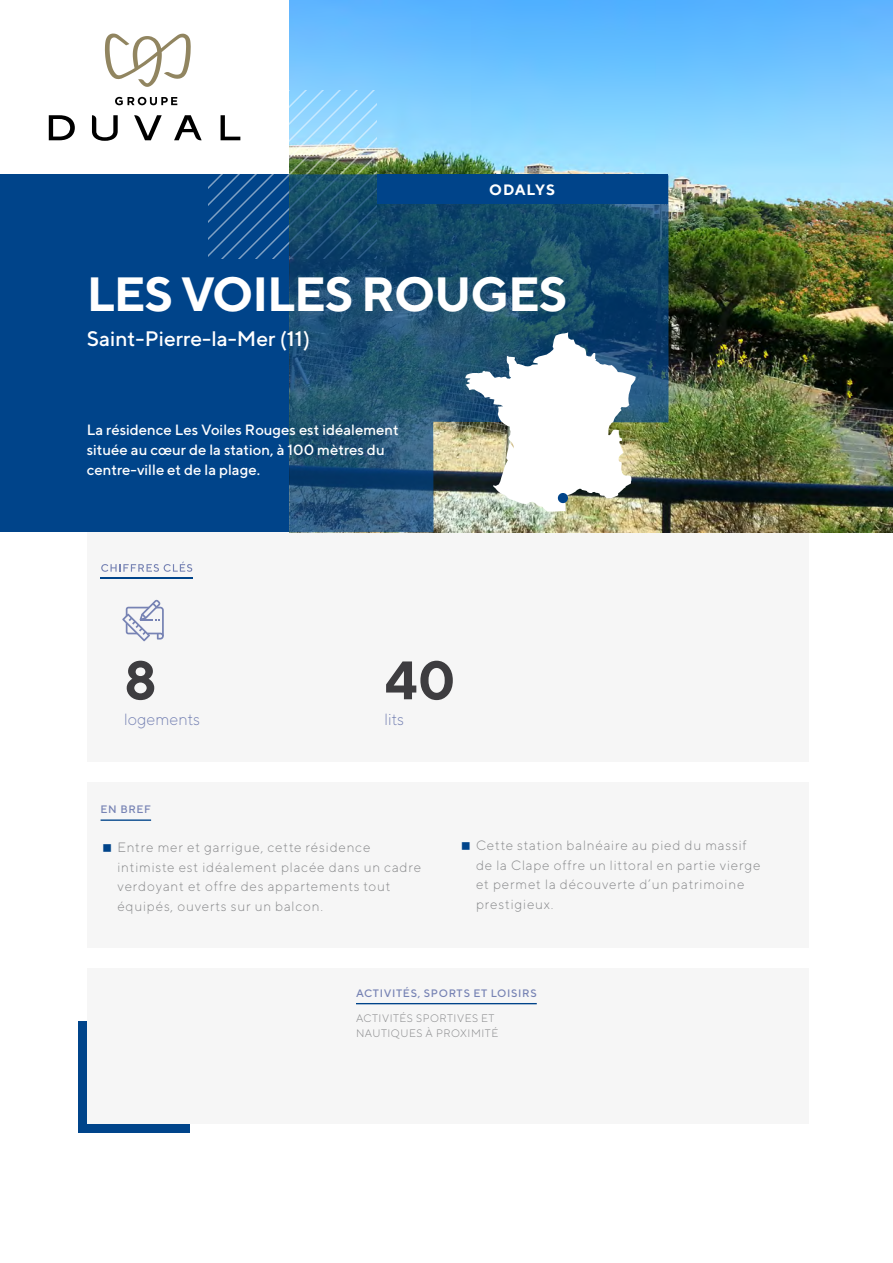
<style>
.page{position:relative;width:893px;height:1263px;background:#fff}
.page>*{position:absolute;margin:0;border:0;box-sizing:border-box;transform-origin:0 0}
.t1{font:700 54px "TT Norms";color:#3e3d40}
.t2{font:700 48px "TT Norms";letter-spacing:-.025em;color:#fff}
.t3{font:500 21px "TT Norms";color:#fff}
.t4{font:300 16.2px "TT Norms";color:#7783b4}
.t5{font:700 15px "TT Norms";letter-spacing:.06em;color:#fff}
.t6{font:500 14.85px/19.8px "TT Norms";color:#fff}
.t7{font:300 13.5px/19.5px "TT Norms";letter-spacing:.06em;color:#87888a}
.t8{font:300 10.8px/14.9px "TT Norms";letter-spacing:.05em;color:#87888a}
.t9{font:500 10.8px "TT Norms";letter-spacing:.06em;color:#7783b4}
</style>
<div class="page">
<div style="left:87px;top:532px;width:721px;height:230px;background:#f6f6f6"></div>
<hr style="left:101px;top:578px;width:92px;height:1px;background:#00448a">
<svg style="left:101px;top:562px;width:91px;height:10px"></svg>
<svg style="left:122px;top:600px;width:42px;height:41px"></svg>
<div style="left:0;top:174px;width:289px;height:358px;background:#00448a"></div>
<img style="left:289px;top:0;width:604px;height:532px">
<div style="left:87px;top:782px;width:721px;height:166px;background:#f6f6f6"></div>
<hr style="left:101px;top:819px;width:50px;height:2px;background:#00448a">
<svg style="left:289px;top:204px;width:379px;height:328px;background:#2b5871"></svg>
<div style="left:377px;top:174px;width:291px;height:30px;background:#00448a"></div>
<img style="left:465px;top:332px;width:171px;height:180px">
<div style="left:559px;top:494px;width:8px;height:8px;background:#00448a;border-radius:50%"></div>
<div style="left:558px;top:493px;width:10px;height:10px;border:2px solid #00448a;border-radius:50%"></div>
<div style="left:79px;top:1021px;width:111px;height:111px;background:#00448a"></div>
<div style="left:87px;top:968px;width:721px;height:156px;background:#f6f6f6"></div>
<hr style="left:356px;top:1003px;width:181px;height:1px;background:#00448a">
<svg style="left:49px;top:115px;width:26px;height:25px"></svg>
<svg style="left:92px;top:115px;width:26px;height:26px"></svg>
<svg style="left:134px;top:115px;width:28px;height:25px"></svg>
<svg style="left:174px;top:115px;width:28px;height:25px"></svg>
<svg style="left:209px;top:90px;width:168px;height:168px"></svg>
<svg style="left:105px;top:33px;width:86px;height:54px"></svg>
<svg style="left:115px;top:97px;width:62px;height:8px"></svg>
<p class="t5" style="left:489px;top:180px;width:67px">ODALYS</p>
<h2 class="t2" style="left:87px;top:264px;width:482px">LES VOILES ROUGES</h2>
<h3 class="t3" style="left:87px;top:326px;width:225px">Saint-Pierre-la-Mer (11)</h3>
<p class="t6" style="left:87px;top:420px;width:313px">La résidence Les Voiles Rouges est idéalement située au cœur de la station, à 100 mètres du centre-ville et de la plage.</p>
<h1 class="t1" style="left:124px;top:646px;width:34px">8</h1>
<h1 class="t1" style="left:384px;top:646px;width:73px">40</h1>
<p class="t4" style="left:124px;top:709px;width:77px">logements</p>
<p class="t4" style="left:384px;top:709px;width:21px">lits</p>
<p class="t9" style="left:101px;top:803px;width:52px">EN BREF</p>
<p class="t7" style="left:117px;top:838px;width:305px">Entre mer et garrigue, cette résidence intimiste est idéalement placée dans un cadre verdoyant et offre des appartements tout équipés, ouverts sur un balcon.</p>
<p class="t7" style="left:476px;top:835px;width:286px">Cette station balnéaire au pied du massif de la Clape offre un littoral en partie vierge et permet la découverte d’un patrimoine prestigieux.</p>
<p class="t9" style="left:356px;top:986px;width:182px">ACTIVITÉS, SPORTS ET LOISIRS</p>
<p class="t8" style="left:356px;top:1011px;width:144px">ACTIVITÉS SPORTIVES ET<br>NAUTIQUES À PROXIMITÉ</p>
</div>
